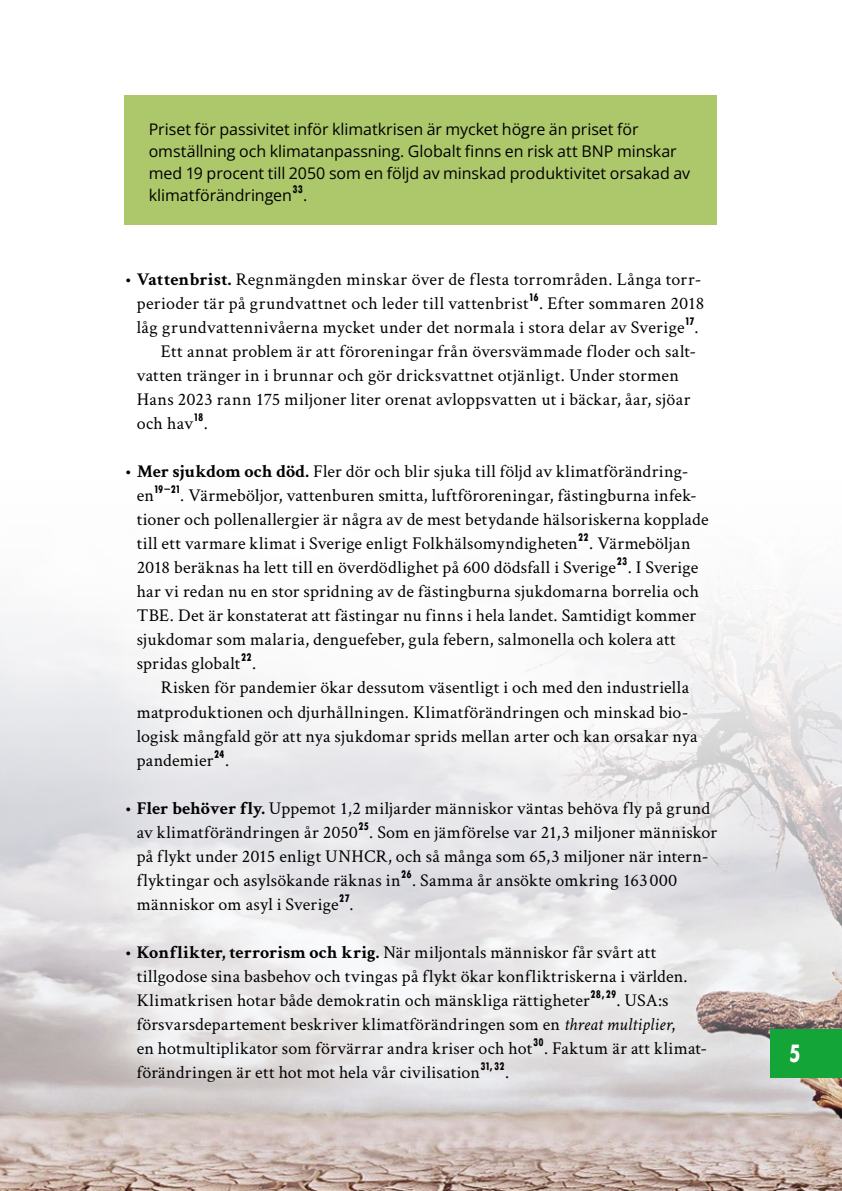
<style>
.page{position:relative;width:842px;height:1191px;background:#fff}
.page>*{position:absolute;margin:0;border:0;box-sizing:border-box;transform-origin:0 0}
.t1{font:23px "FUCXEDCAPS Regular Swedish";color:#fff}
.t2{font:18px/24px "Crimson Text";letter-spacing:.015em;color:#000}
.t3{font:16px/22px "Open Sans";letter-spacing:-.005em;color:#000}
.t4{font:10px "FUCXEDCAPS Regular Swedish";color:#000}
.s1{font-weight:700}
.s2{font-style:italic}
</style>
<div class="page">
<img style="left:0;top:597px;width:842px;height:594px">
<div style="left:81px;top:223px;width:683px;height:908px;background:#fff;opacity:.75"></div>
<div style="left:125px;top:95px;width:592px;height:129px;background:#adc76b"></div>
<div style="left:770px;top:1029px;width:72px;height:48px;background:#13a538"></div>
<p class="t3" style="left:149px;top:117px;width:543px">Priset för passivitet inför klimatkrisen är mycket högre än priset för omställning och klimatanpassning. Globalt finns en risk att BNP minskar med 19 procent till 2050 som en följd av minskad produktivitet orsakad av klimatförändringen</p>
<p class="t4" style="left:292px;top:183px;width:12px">33</p>
<p class="t3" style="left:303px;top:183px;width:3px">.</p>
<p class="t2" style="left:125px;top:267px;width:578px">• <span class="s1">Vattenbrist.</span> Regnmängden minskar över de flesta torrområden. Långa torr-</p>
<p class="t2" style="left:137px;top:291px;width:569px">perioder tär på grundvattnet och leder till vattenbrist<sup>16</sup>. Efter sommaren 2018</p>
<p class="t2" style="left:137px;top:315px;width:563px">låg grundvattennivåerna mycket under det normala i stora delar av Sverige<sup>17</sup>.</p>
<p class="t2" style="left:161px;top:339px;width:535px">Ett annat problem är att föroreningar från översvämmade floder och salt-</p>
<p class="t2" style="left:137px;top:363px;width:544px">vatten tränger in i brunnar och gör dricksvattnet otjänligt. Under stormen</p>
<p class="t2" style="left:137px;top:387px;width:555px">Hans 2023 rann 175 miljoner liter orenat avloppsvatten ut i bäckar, åar, sjöar</p>
<p class="t2" style="left:137px;top:411px;width:73px">och hav<sup>18</sup>.</p>
<p class="t2" style="left:137px;top:459px;width:573px;text-indent:-12px">• <span class="s1">Mer sjukdom och död.</span> Fler dör och blir sjuka till följd av klimatförändring&shy;en<sup>19–21</sup>. Värmeböljor, vattenburen smitta, luftföroreningar, fästingburna infek&shy;tioner och pollenallergier är några av de mest betydande hälsoriskerna kopplade till ett varmare klimat i Sverige enligt Folkhälsomyndigheten<sup>22</sup>. Värmeböljan 2018 beräknas ha lett till en överdödlighet på 600 dödsfall i Sverige<sup>23</sup>. I Sverige har vi redan nu en stor spridning av de fästingburna sjukdomarna borrelia och TBE. Det är konstaterat att fästingar nu finns i hela landet. Samtidigt kommer sjukdomar som malaria, denguefeber, gula febern, salmonella och kolera att spridas globalt<sup>22</sup>.</p>
<p class="t2" style="left:137px;top:675px;width:562px;text-indent:24px">Risken för pandemier ökar dessutom väsentligt i och med den industriella matproduktionen och djurhållningen. Klimatförändringen och minskad bio&shy;logisk mångfald gör att nya sjukdomar sprids mellan arter och kan orsakar nya pandemier<sup>24</sup>.</p>
<p class="t2" style="left:137px;top:795px;width:582px;text-indent:-12px">• <span class="s1">Fler behöver fly.</span> Uppemot 1,2 miljarder människor väntas behöva fly på grund av klimatförändringen år 2050<sup>25</sup>. Som en jämförelse var 21,3 miljoner människor på flykt under 2015 enligt UNHCR, och så många som 65,3 miljoner när intern&shy;flyktingar och asylsökande räknas in<sup>26</sup>. Samma år ansökte omkring 163000 människor om asyl i Sverige<sup>27</sup>.</p>
<p class="t2" style="left:137px;top:939px;width:570px;text-indent:-12px">• <span class="s1">Konflikter, terrorism och krig.</span> När miljontals människor får svårt att tillgodose sina basbehov och tvingas på flykt ökar konfliktriskerna i världen.<br>Klimatkrisen hotar både demokratin och mänskliga rättigheter<sup>28,29</sup>. USA:s försvarsdepartement beskriver klimatförändringen som en <span class="s2">threat multiplier</span>,<br>en hotmultiplikator som förvärrar andra kriser och hot<sup>30</sup>. Faktum är att klimat&shy;förändringen är ett hot mot hela vår civilisation<sup>31,32</sup>.</p>
<p class="t1" style="left:788px;top:1039px;width:13px">5</p>
</div>
